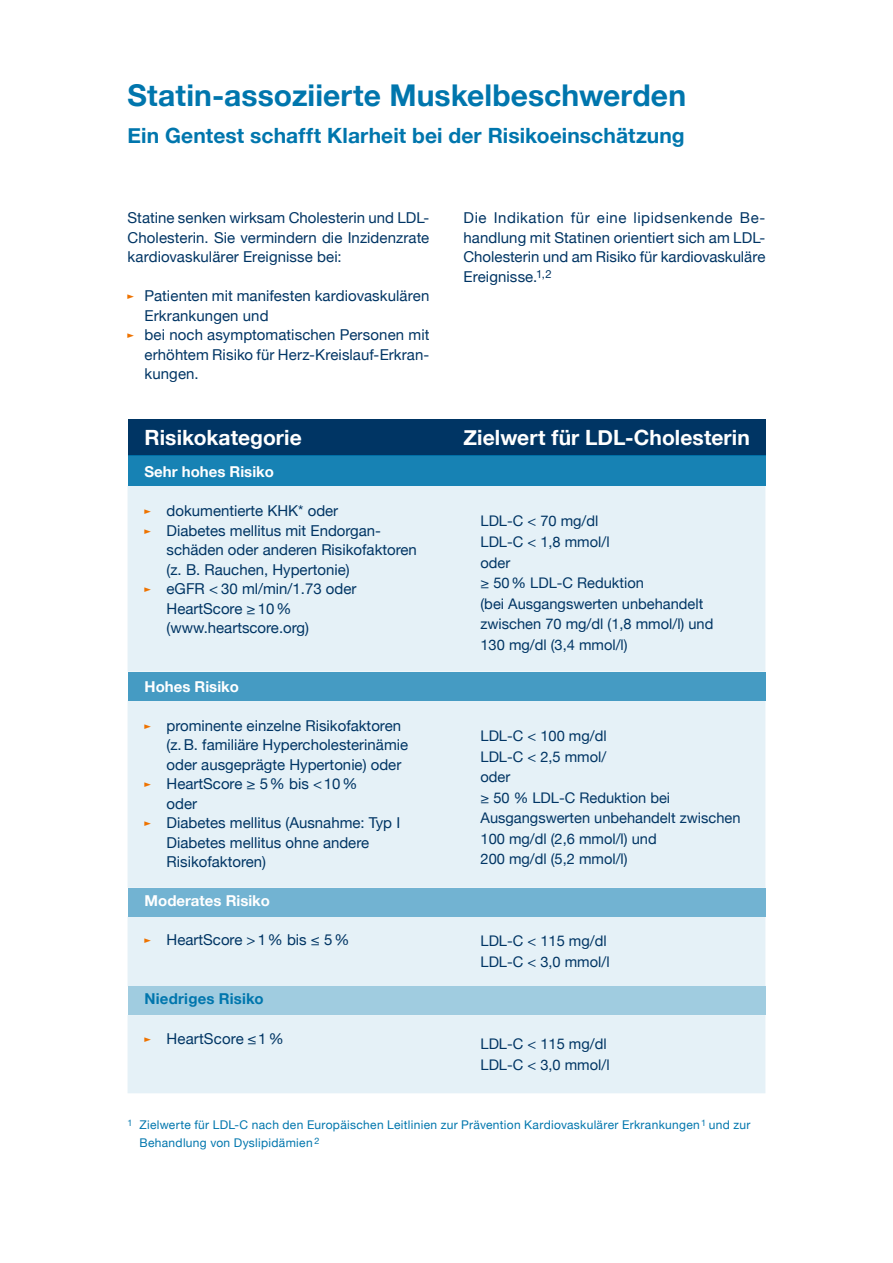
<style>
.page{position:relative;width:893px;height:1263px;background:#fff}
.page>*{position:absolute;margin:0;border:0;box-sizing:border-box;transform-origin:0 0}
.t1{font:700 30px "Helvetica Neue";letter-spacing:.005em;color:#0076ad}
.t2{font:700 21px "Helvetica Neue";letter-spacing:.005em;color:#0076ad}
.t3{font:700 21px "Helvetica Neue";letter-spacing:.005em;color:#fff}
.t4{font:15px/19.5px "Helvetica Neue";color:#003564;text-align:justify}
.t5{font:700 15px "Helvetica Neue";color:#fff}
.t6{font:700 15px "Helvetica Neue";letter-spacing:.015em;color:#0076ad}
.t7{font:14.7px/20.5px "Helvetica Neue";color:#003564}
.t8{font:12px/18px "Helvetica Neue";letter-spacing:.025em;color:#0076ad}
.s1{font-family:"The Sans Semi Bold Expert";color:#ee7300}
</style>
<div class="page">
<div style="left:128px;top:486px;width:637px;height:607px;background:#e5f1f7"></div>
<div style="left:128px;top:419px;width:637px;height:37px;background:#003564"></div>
<div style="left:128px;top:456px;width:637px;height:30px;background:#1782b4"></div>
<hr style="left:128px;top:455px;width:637px;height:1px;background:#006fa6">
<div style="left:128px;top:672px;width:637px;height:28px;background:#459bc3"></div>
<div style="left:128px;top:888px;width:637px;height:28px;background:#72b3d2"></div>
<div style="left:128px;top:986px;width:637px;height:29px;background:#a0cce0"></div>
<h1 class="t1" style="left:128px;top:77px;width:560px">Statin-assoziierte Muskelbeschwerden</h1>
<h2 class="t2" style="left:128px;top:123px;width:559px">Ein Gentest schafft Klarheit bei der Risikoeinschätzung</h2>
<p class="t4" style="left:128px;top:208px;width:303px">Statine senken wirksam Cholesterin und LDL-Cholesterin. Sie vermindern die Inzidenzrate kardiovaskulärer Ereignisse bei:</p>
<p class="t4" style="left:128px;top:286px;width:303px"><span class="s1">”</span> Patienten mit manifesten kardiovaskulären</p>
<p class="t4" style="left:145px;top:306px;width:125px">Erkrankungen und</p>
<p class="t4" style="left:128px;top:325px;width:303px"><span class="s1">”</span> bei noch asymptomatischen Personen mit</p>
<p class="t4" style="left:145px;top:345px;width:286px">erhöhtem Risiko für Herz-Kreislauf-Erkran-</p>
<p class="t4" style="left:145px;top:364px;width:56px">kungen.</p>
<h2 class="t3" style="left:145px;top:424px;width:159px">Risikokategorie</h2>
<p class="t5" style="left:145px;top:462px;width:131px">Sehr hohes Risiko</p>
<p class="t4" style="left:145px;top:501px;width:195px"><span class="s1">”</span> dokumentierte KHK* oder</p>
<p class="t4" style="left:145px;top:520px;width:238px"><span class="s1">”</span> Diabetes mellitus mit Endorgan-</p>
<p class="t4" style="left:167px;top:540px;width:252px">schäden oder anderen Risikofaktoren</p>
<p class="t4" style="left:167px;top:559px;width:185px">(z. B. Rauchen, Hypertonie)</p>
<p class="t4" style="left:145px;top:579px;width:213px"><span class="s1">”</span> eGFR &lt; 30 ml/min/1.73 oder</p>
<p class="t4" style="left:167px;top:598px;width:126px">HeartScore ≥ 10 %</p>
<p class="t4" style="left:167px;top:618px;width:144px">(www.heartscore.org)</p>
<p class="t5" style="left:145px;top:677px;width:96px">Hohes Risiko</p>
<p class="t4" style="left:145px;top:715px;width:258px"><span class="s1">”</span> prominente einzelne Risikofaktoren</p>
<p class="t4" style="left:167px;top:735px;width:243px">(z. B. familiäre Hypercholesterinämie</p>
<p class="t4" style="left:167px;top:754px;width:236px">oder ausgeprägte Hypertonie) oder</p>
<p class="t4" style="left:145px;top:774px;width:214px"><span class="s1">”</span> HeartScore ≥ 5 % bis &lt; 10 %</p>
<p class="t4" style="left:167px;top:793px;width:32px">oder</p>
<p class="t4" style="left:145px;top:813px;width:257px"><span class="s1">”</span> Diabetes mellitus (Ausnahme: Typ I</p>
<p class="t4" style="left:167px;top:832px;width:204px">Diabetes mellitus ohne andere</p>
<p class="t4" style="left:167px;top:852px;width:101px">Risikofaktoren)</p>
<p class="t5" style="left:145px;top:891px;width:127px">Moderates Risiko</p>
<p class="t4" style="left:145px;top:930px;width:206px"><span class="s1">”</span> HeartScore &gt; 1 % bis ≤ 5 %</p>
<p class="t6" style="left:145px;top:989px;width:121px">Niedriges Risiko</p>
<p class="t4" style="left:145px;top:1028px;width:141px"><span class="s1">”</span> HeartScore ≤1 %</p>
<p class="t4" style="left:463px;top:208px;width:303px">Die Indikation für eine lipidsenkende Be&shy;handlung mit Statinen orientiert sich am LDL-Cholesterin und am Risiko für kardiovaskuläre Ereignisse.<sup>1,2</sup></p>
<h2 class="t3" style="left:463px;top:424px;width:288px">Zielwert für LDL-Cholesterin</h2>
<p class="t7" style="left:480px;top:511px;width:234px">LDL-C &lt; 70 mg/dl<br>LDL-C &lt; 1,8 mmol/l<br>oder<br>≥ 50 % LDL-C Reduktion<br>(bei Ausgangswerten unbehandelt zwischen 70 mg/dl (1,8 mmol/l) und<br>130 mg/dl (3,4 mmol/l)</p>
<p class="t7" style="left:480px;top:725px;width:261px">LDL-C &lt; 100 mg/dl<br>LDL-C &lt; 2,5 mmol/<br>oder<br>≥ 50 % LDL-C Reduktion bei<br>Ausgangswerten unbehandelt zwischen<br>100 mg/dl (2,6 mmol/l) und<br>200 mg/dl (5,2 mmol/l)</p>
<p class="t7" style="left:480px;top:931px;width:131px">LDL-C &lt; 115 mg/dl<br>LDL-C &lt; 3,0 mmol/l</p>
<p class="t7" style="left:480px;top:1034px;width:131px">LDL-C &lt; 115 mg/dl<br>LDL-C &lt; 3,0 mmol/l</p>
<p class="t8" style="left:140px;top:1116px;width:612px;text-indent:-12px"><sup>1</sup> Zielwerte für LDL-C nach den Europäischen Leitlinien zur Prävention Kardiovaskulärer Erkrankungen <sup>1</sup> und zur<br>Behandlung von Dyslipidämien <sup>2</sup></p>
</div>
